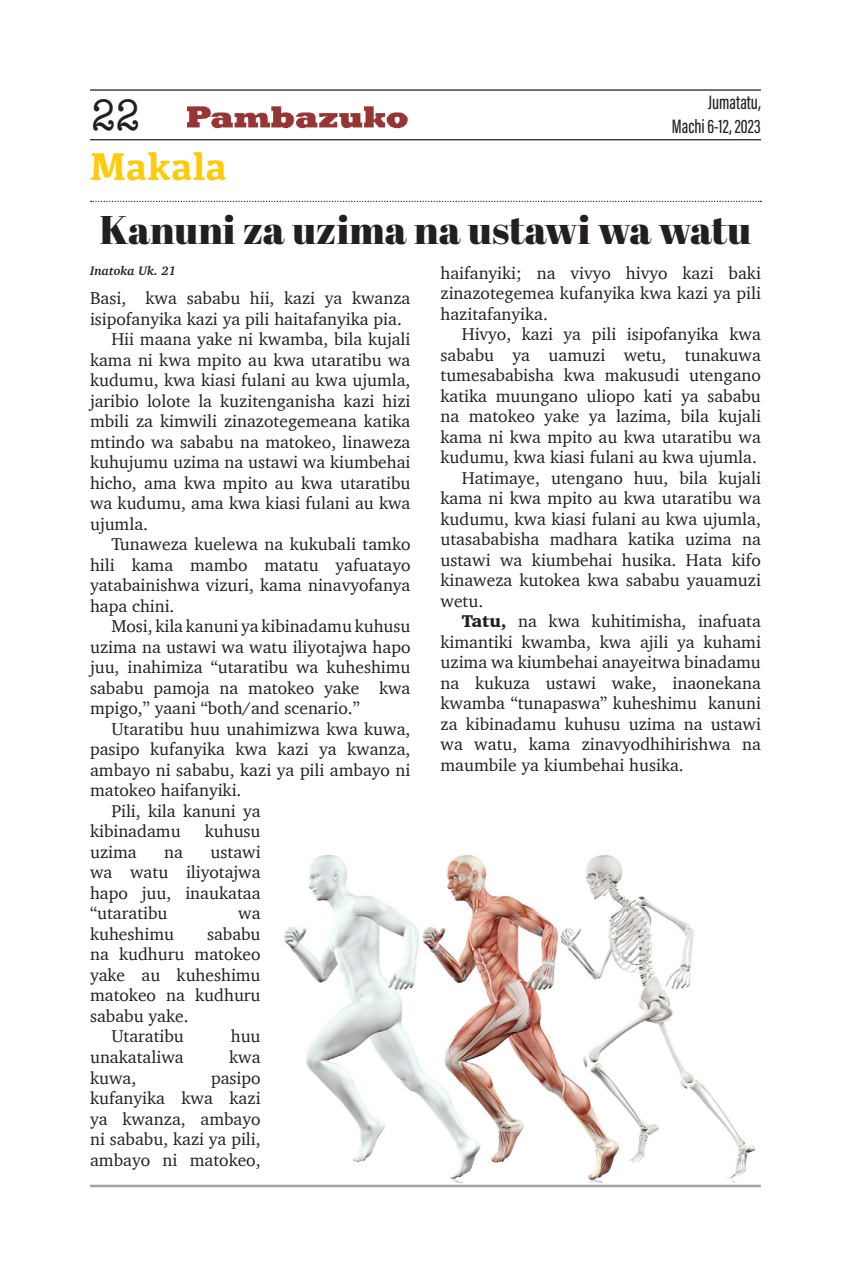
<style>
.page{position:relative;width:851px;height:1276px;background:#fff}
.page>*{position:absolute;margin:0;border:0;box-sizing:border-box;transform-origin:0 0}
.t1{font:45px "American Typewriter";color:#231f20;scale:.84 1}
.t2{font:40px "Abril Fatface";color:#231f20}
.t3{font:700 40px "Kefa";color:#feca0a}
.t4{font:20px/24px "Acumin Variable Concept";color:#231f20;text-align:right}
.t5{font:17.5px/20.5px "Charter";color:#231f20;text-align:justify}
.t6{font:italic 700 12.5px "Charter";color:#231f20}
.s1{font-weight:900}
</style>
<div class="page">
<hr style="left:90px;top:89px;width:670px;height:2px;background:#231f20">
<hr style="left:90px;top:139px;width:670px;height:1px;background:#231f20">
<hr style="left:90px;top:1184px;width:670px;height:3px;background:#a1a3a6">
<svg style="left:91px;top:201px;width:670px;height:1px"></svg>
<img style="left:187px;top:106px;width:220px;height:23px">
<img style="left:284px;top:855px;width:472px;height:327px">
<h1 class="t1" style="left:92px;top:81px;width:59px">22</h1>
<p class="t4" style="left:671px;top:89px;width:90px">Jumatatu,<br>Machi 6-12, 2023</p>
<p class="t3" style="left:90px;top:140px;width:139px">Makala</p>
<p class="t2" style="left:99px;top:201px;width:653px">Kanuni za uzima na ustawi wa watu</p>
<p class="t6" style="left:90px;top:260px;width:88px">Inatoka Uk. 21</p>
<p class="t5" style="left:90px;top:288px;width:322px">Basi, kwa sababu hii, kazi ya kwanza isipofanyika kazi ya pili haitafanyika pia.</p>
<p class="t5" style="left:90px;top:329px;width:322px;text-indent:21px">Hii maana yake ni kwamba, bila kujali kama ni kwa mpito au kwa utaratibu wa kudumu, kwa kiasi fulani au kwa ujumla, jaribio lolote la kuzitenganisha kazi hizi mbili za kimwili zinazotegemeana katika mtindo wa sababu na matokeo, linaweza kuhujumu uzima na ustawi wa kiumbehai hicho, ama kwa mpito au kwa utaratibu wa kudumu, ama kwa kiasi fulani au kwa ujumla.</p>
<p class="t5" style="left:90px;top:534px;width:322px;text-indent:21px">Tunaweza kuelewa na kukubali tamko hili kama mambo matatu yafuatayo yatabainishwa vizuri, kama ninavyofanya hapa chini.</p>
<p class="t5" style="left:90px;top:616px;width:322px;text-indent:21px">Mosi, kila kanuni ya kibinadamu kuhusu uzima na ustawi wa watu iliyotajwa hapo juu, inahimiza “utaratibu wa kuheshimu sababu pamoja na matokeo yake kwa mpigo,” yaani “both/and scenario.”</p>
<p class="t5" style="left:90px;top:718px;width:322px;text-indent:21px">Utaratibu huu unahimizwa kwa kuwa, pasipo kufanyika kwa kazi ya kwanza, ambayo ni sababu, kazi ya pili ambayo ni matokeo haifanyiki.</p>
<p class="t5" style="left:90px;top:800px;width:172px;text-indent:21px">Pili, kila kanuni ya kibinadamu</p>
<p class="t5" style="left:205px;top:821px;width:57px">kuhusu</p>
<p class="t5" style="left:90px;top:841px;width:172px;text-indent:120px">ustawi wa watu iliyotajwa hapo juu, inaukataa “utaratibu</p>
<p class="t5" style="left:90px;top:841px;width:48px">uzima</p>
<p class="t5" style="left:164px;top:841px;width:20px">na</p>
<p class="t5" style="left:238px;top:903px;width:24px">wa</p>
<p class="t5" style="left:90px;top:923px;width:172px;text-indent:117px">sababu na kudhuru matokeo yake au kuheshimu matokeo na kudhuru sababu yake.</p>
<p class="t5" style="left:111px;top:1026px;width:74px">Utaratibu</p>
<p class="t5" style="left:231px;top:1026px;width:31px">huu</p>
<p class="t5" style="left:90px;top:1046px;width:95px">unakataliwa</p>
<p class="t5" style="left:229px;top:1046px;width:33px">kwa</p>
<p class="t5" style="left:90px;top:1067px;width:48px">kuwa,</p>
<p class="t5" style="left:90px;top:923px;width:85px">kuheshimu</p>
<p class="t5" style="left:90px;top:1067px;width:172px;text-indent:121px">pasipo kufanyika kwa kazi ya kwanza, ambayo ni sababu, kazi ya pili, ambayo ni matokeo,</p>
<p class="t5" style="left:440px;top:262px;width:322px">haifanyiki; na vivyo hivyo kazi baki zinazotegemea kufanyika kwa kazi ya pili hazitafanyika.</p>
<p class="t5" style="left:440px;top:324px;width:322px;text-indent:21px">Hivyo, kazi ya pili isipofanyika kwa sababu ya uamuzi wetu, tunakuwa tumesababisha kwa makusudi utengano katika muungano uliopo kati ya sababu na matokeo yake ya lazima, bila kujali kama ni kwa mpito au kwa utaratibu wa kudumu, kwa kiasi fulani au kwa ujumla.</p>
<p class="t5" style="left:440px;top:467px;width:322px;text-indent:21px">Hatimaye, utengano huu, bila kujali kama ni kwa mpito au kwa utaratibu wa kudumu, kwa kiasi fulani au kwa ujumla, utasababisha madhara katika uzima na ustawi wa kiumbehai husika. Hata kifo kinaweza kutokea kwa sababu yauamuzi wetu.</p>
<p class="t5" style="left:440px;top:611px;width:322px;text-indent:21px"><span class="s1">Tatu,</span> na kwa kuhitimisha, inafuata kimantiki kwamba, kwa ajili ya kuhami uzima wa kiumbehai anayeitwa binadamu na kukuza ustawi wake, inaonekana kwamba “tunapaswa” kuheshimu kanuni za kibinadamu kuhusu uzima na ustawi wa watu, kama zinavyodhihirishwa na maumbile ya kiumbehai husika.</p>
</div>
